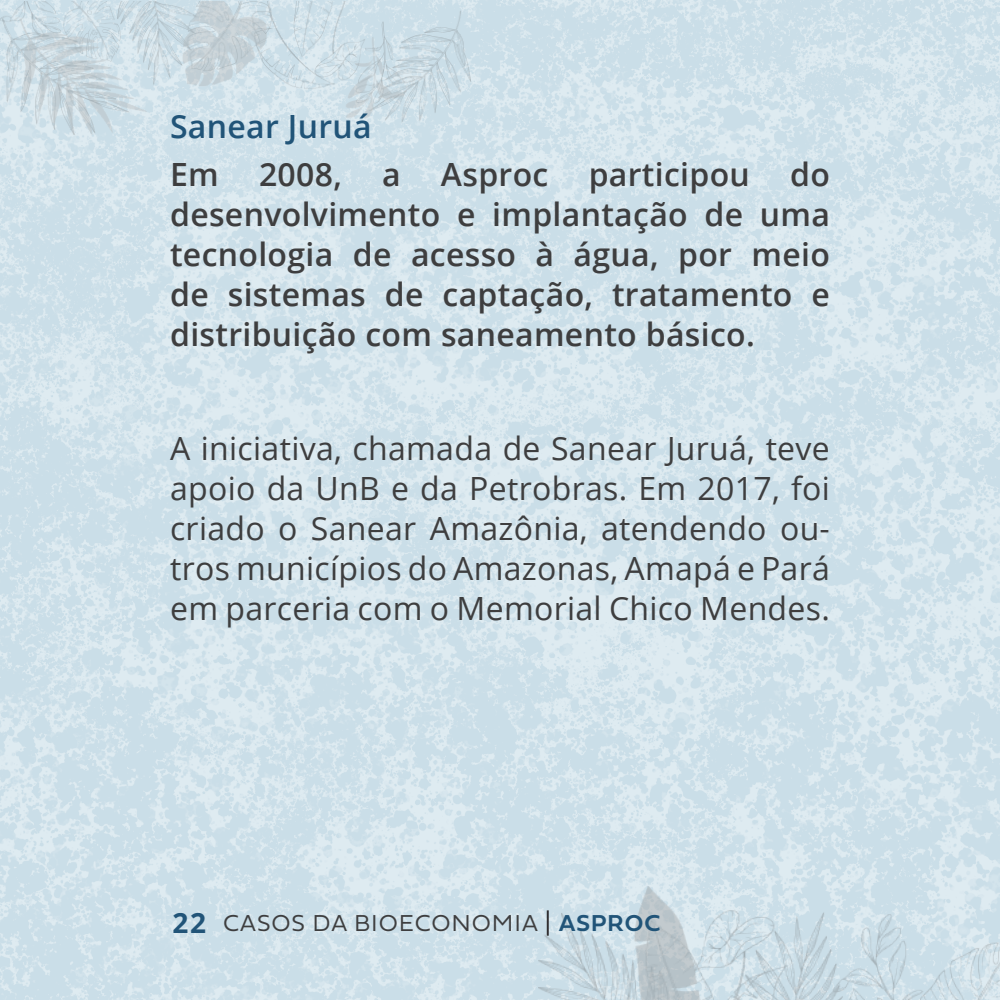
<style>
.page{position:relative;width:1000px;height:1000px;background:#fff}
.page>*{position:absolute;margin:0;border:0;box-sizing:border-box;transform-origin:0 0}
.corpo{font:32px/40px "Open Sans";letter-spacing:.01em;color:#3e3e3f;text-align:justify}
.corpo-2{font:600 32px/40px "Open Sans";letter-spacing:.01em;color:#3e3e3f;text-align:justify}
.Subtitulo_Azul{font:600 32px "Open Sans";letter-spacing:.01em;color:#215478}
.t1{font:24px "Fieldwork Geo Light";letter-spacing:.04em;color:#3e3e3f}
.s1{font-family:"Open Sans";font-weight:700;font-size:28px;color:#215478}
.s2{color:#231f20}
.s3{font-family:"Fieldwork Geo Demibold";color:#215478}
</style>
<div class="page">
<img style="left:0;top:0;width:1000px;height:1000px">
<img style="left:539px;top:887px;width:461px;height:113px">
<img style="left:0;top:1px;width:472px;height:135px">
<p class="Subtitulo_Azul" style="left:170px;top:104px;width:203px">Sanear Juruá</p>
<p class="corpo-2" style="left:170px;top:154px;width:50px">Em</p>
<p class="corpo-2" style="left:259px;top:154px;width:84px">2008,</p>
<p class="corpo-2" style="left:382px;top:154px;width:20px">a</p>
<p class="corpo-2" style="left:441px;top:154px;width:109px">Asproc</p>
<p class="corpo-2" style="left:589px;top:154px;width:163px">participou</p>
<p class="corpo-2" style="left:170px;top:154px;width:661px;text-indent:620px">do desenvolvimento e implantação de uma tecnologia de acesso à água, por meio de sistemas de captação, tratamento e distribuição com saneamento básico.</p>
<p class="corpo" style="left:170px;top:428px;width:661px">A iniciativa, chamada de Sanear Juruá, teve apoio da UnB e da Petrobras. Em 2017, foi criado o Sanear Amazônia, atendendo ou&shy;tros municípios do Amazonas, Amapá e Pará em parceria com o Memorial Chico Mendes.</p>
<p class="t1" style="left:173px;top:905px;width:489px"><span class="s1">22</span> CASOS DA BIOECONOMIA <span class="s2">|</span> <span class="s3">ASPROC</span></p>
</div>
